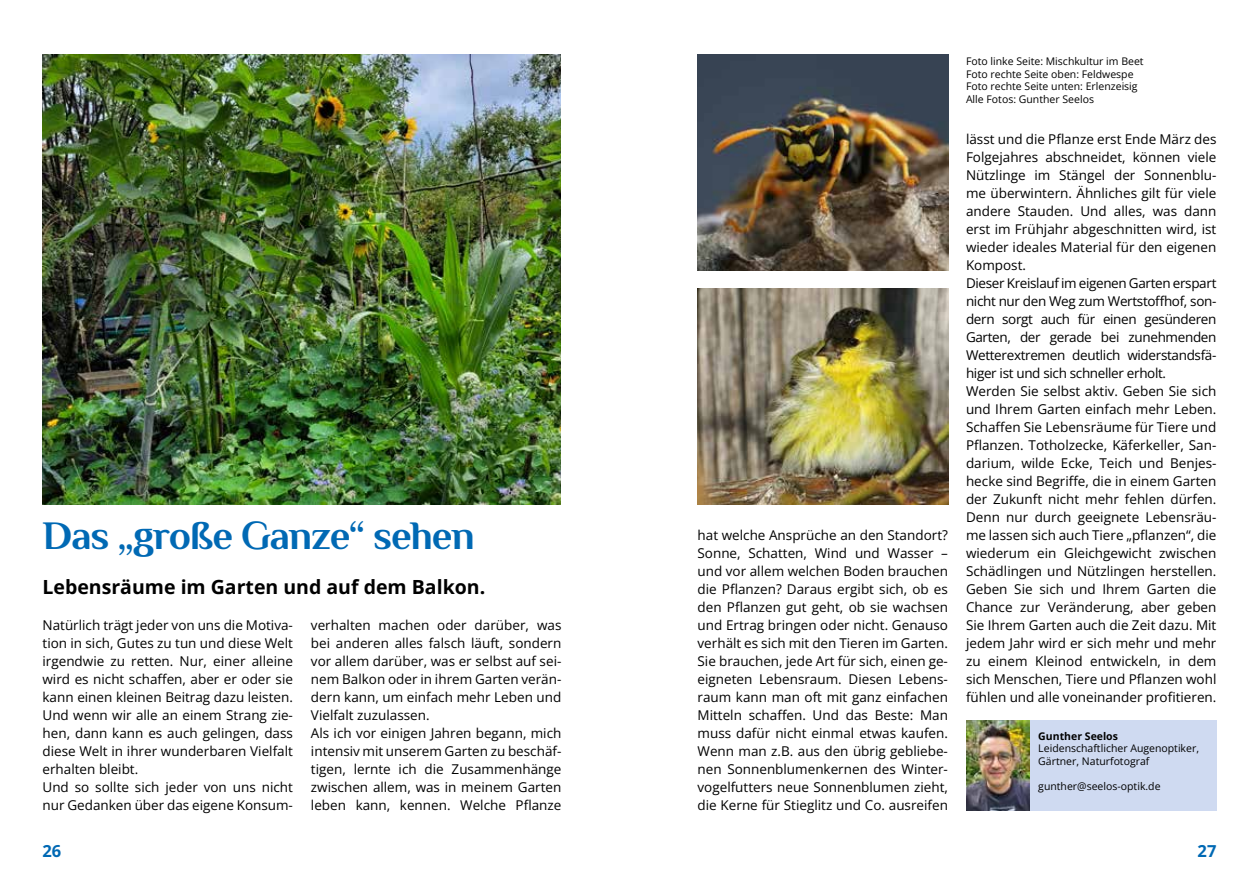
<style>
.page{position:relative;width:1259px;height:893px;background:#fff}
.page>*{position:absolute;margin:0;border:0;box-sizing:border-box;transform-origin:0 0}
.t1{font:700 40.5px "Philosopher";letter-spacing:-.025em;color:#0069b4}
.t2{font:700 19.5px "Open Sans";color:#000}
.t3{font:700 16.5px "Open Sans";color:#0069b4}
.t4{font:13.5px/18px "Open Sans";color:#000}
.t5{font:10.5px/12.6px "Open Sans";color:#000}
.t6{font:700 10.5px "Open Sans";color:#000}
</style>
<div class="page">
<img style="left:43px;top:54px;width:518px;height:450px">
<img style="left:697px;top:54px;width:251px;height:216px">
<img style="left:697px;top:288px;width:251px;height:216px">
<div style="left:1029px;top:720px;width:187px;height:90px;background:#cfdaf1"></div>
<img style="left:966px;top:720px;width:63px;height:90px">
<h1 class="t1" style="left:43px;top:509px;width:434px">Das „große Ganze“ sehen</h1>
<h2 class="t2" style="left:43px;top:574px;width:444px">Lebensräume im Garten und auf dem Balkon.</h2>
<p class="t4" style="left:43px;top:616px;width:252px">Natürlich trägt jeder von uns die Motiva&shy;tion in sich, Gutes zu tun und diese Welt irgendwie zu retten. Nur, einer alleine wird es nicht schaffen, aber er oder sie kann einen kleinen Beitrag dazu leisten.<br>Und wenn wir alle an einem Strang zie&shy;hen, dann kann es auch gelingen, dass diese Welt in ihrer wunderbaren Vielfalt erhalten bleibt.<br>Und so sollte sich jeder von uns nicht nur Gedanken über das eigene Konsum-</p>
<p class="t4" style="left:311px;top:616px;width:252px">verhalten machen oder darüber, was bei anderen alles falsch läuft, sondern vor allem darüber, was er selbst auf sei&shy;nem Balkon oder in ihrem Garten verän&shy;dern kann, um einfach mehr Leben und Vielfalt zuzulassen.<br>Als ich vor einigen Jahren begann, mich intensiv mit unserem Garten zu beschäf&shy;tigen, lernte ich die Zusammenhänge zwischen allem, was in meinem Garten leben kann, kennen. Welche Pflanze</p>
<p class="t4" style="left:697px;top:526px;width:252px;text-align:justify">hat welche Ansprüche an den Standort?<br>Sonne, Schatten, Wind und Wasser – und vor allem welchen Boden brauchen die Pflanzen? Daraus ergibt sich, ob es den Pflanzen gut geht, ob sie wachsen und Ertrag bringen oder nicht. Genauso verhält es sich mit den Tieren im Garten.<br>Sie brauchen, jede Art für sich, einen ge&shy;eigneten Lebensraum. Diesen Lebens&shy;raum kann man oft mit ganz einfachen Mitteln schaffen. Und das Beste: Man muss dafür nicht einmal etwas kaufen.<br>Wenn man z.B. aus den übrig gebliebe&shy;nen Sonnenblumenkernen des Winter&shy;vogelfutters neue Sonnenblumen zieht, die Kerne für Stieglitz und Co. ausreifen</p>
<p class="t5" style="left:966px;top:55px;width:179px">Foto linke Seite: Mischkultur im Beet Foto rechte Seite oben: Feldwespe Foto rechte Seite unten: Erlenzeisig Alle Fotos: Gunther Seelos</p>
<p class="t4" style="left:966px;top:130px;width:252px">lässt und die Pflanze erst Ende März des Folgejahres abschneidet, können viele Nützlinge im Stängel der Sonnenblu&shy;me überwintern. Ähnliches gilt für viele andere Stauden. Und alles, was dann erst im Frühjahr abgeschnitten wird, ist wieder ideales Material für den eigenen Kompost.<br>Dieser Kreislauf im eigenen Garten erspart nicht nur den Weg zum Wertstoffhof, son&shy;dern sorgt auch für einen gesünderen Garten, der gerade bei zunehmenden Wetterextremen deutlich widerstandsfä&shy;higer ist und sich schneller erholt.<br>Werden Sie selbst aktiv. Geben Sie sich und Ihrem Garten einfach mehr Leben.<br>Schaffen Sie Lebensräume für Tiere und Pflanzen. Totholzecke, Käferkeller, San&shy;darium, wilde Ecke, Teich und Benjes&shy;hecke sind Begriffe, die in einem Garten der Zukunft nicht mehr fehlen dürfen.<br>Denn nur durch geeignete Lebensräu&shy;me lassen sich auch Tiere „pflanzen“, die wiederum ein Gleichgewicht zwischen Schädlingen und Nützlingen herstellen.<br>Geben Sie sich und Ihrem Garten die Chance zur Veränderung, aber geben Sie Ihrem Garten auch die Zeit dazu. Mit jedem Jahr wird er sich mehr und mehr zu einem Kleinod entwickeln, in dem sich Menschen, Tiere und Pflanzen wohl fühlen und alle voneinander profitieren.</p>
<p class="t6" style="left:1038px;top:729px;width:81px">Gunther Seelos</p>
<p class="t5" style="left:1038px;top:742px;width:162px">Leidenschaftlicher Augenoptiker,<br>Gärtner, Naturfotograf</p>
<p class="t5" style="left:1038px;top:780px;width:124px">gunther@seelos-optik.de</p>
<p class="t3" style="left:43px;top:839px;width:20px">26</p>
<p class="t3" style="left:1197px;top:839px;width:20px">27</p>
</div>
